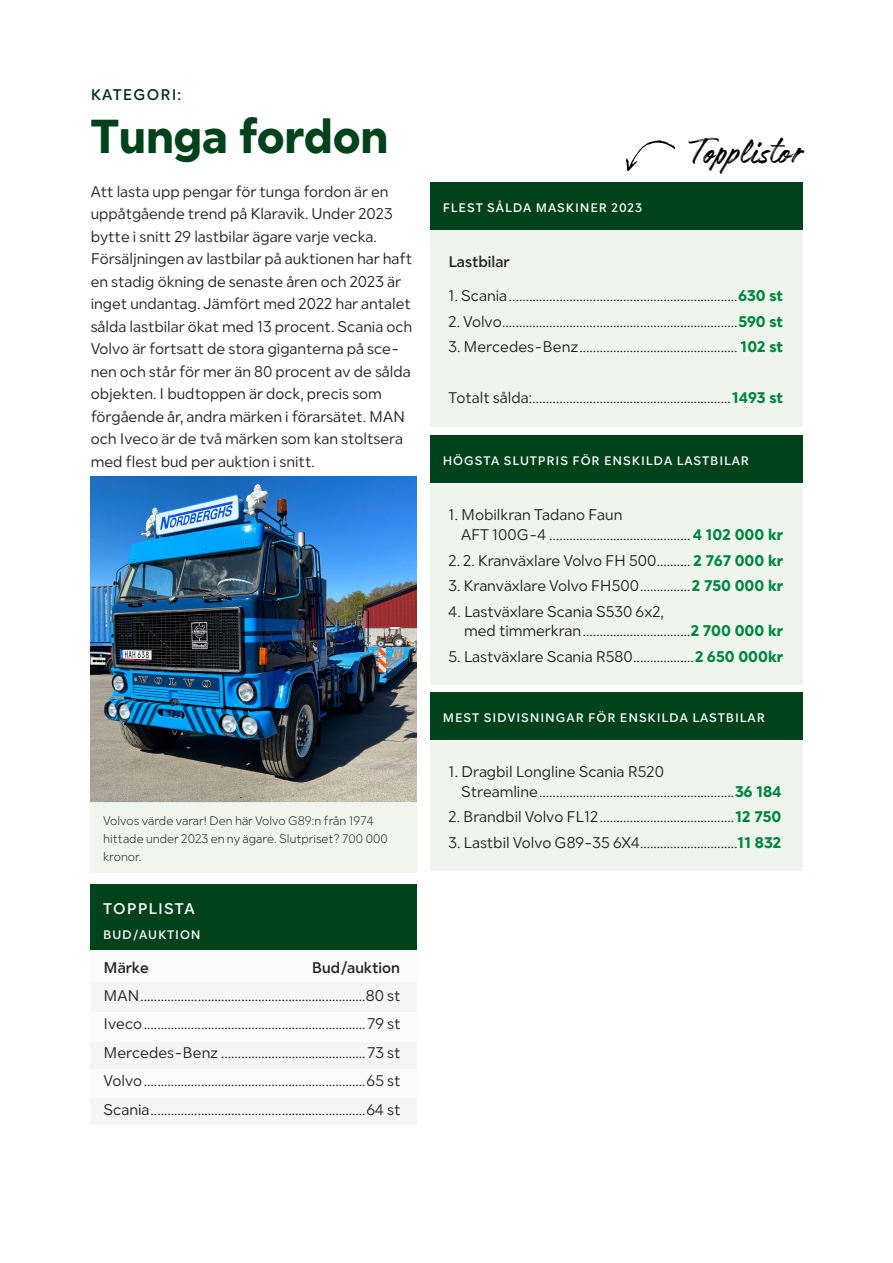
<style>
.page{position:relative;width:893px;height:1263px;background:#fff}
.page>*{position:absolute;margin:0;border:0;box-sizing:border-box;transform-origin:0 0}
.t1{font:800 46.2px "Klaravik Sans";color:#00421b}
.t2{font:41.25px "Authenia Textured";color:#000}
.t3{font:15px/22.5px "Klaravik Sans";color:#231f20}
.t4{font:600 15px "Klaravik Sans";color:#231f20}
.t5{font:600 15px "Klaravik Sans";letter-spacing:.075em;color:#003013}
.t6{font:600 15px "Klaravik Sans";letter-spacing:.075em;color:#fff}
.t7{font:600 12px "Klaravik Sans";letter-spacing:.075em;color:#fff}
.t8{font:300 12px/18px "Klaravik Sans";color:#231f20}
.s1{font-weight:800;color:#008540}
</style>
<div class="page">
<div style="left:430px;top:230px;width:372px;height:196px;background:#eff5ed"></div>
<div style="left:430px;top:483px;width:372px;height:201px;background:#eff5ed"></div>
<div style="left:430px;top:740px;width:372px;height:131px;background:#eff5ed"></div>
<div style="left:430px;top:182px;width:372px;height:48px;background:#00421b"></div>
<div style="left:430px;top:435px;width:372px;height:48px;background:#00421b"></div>
<div style="left:430px;top:692px;width:372px;height:48px;background:#00421b"></div>
<img style="left:91px;top:476px;width:326px;height:326px">
<div style="left:91px;top:982px;width:326px;height:30px;background:#f5f5f5"></div>
<div style="left:91px;top:1012px;width:326px;height:30px;background:#fbfbfb"></div>
<div style="left:91px;top:950px;width:326px;height:32px;background:#fbfbfb"></div>
<div style="left:91px;top:1068px;width:326px;height:30px;background:#fbfbfb"></div>
<div style="left:91px;top:1042px;width:326px;height:26px;background:#f5f5f5"></div>
<div style="left:91px;top:1098px;width:326px;height:27px;background:#f5f5f5"></div>
<div style="left:91px;top:884px;width:326px;height:66px;background:#00421b"></div>
<div style="left:91px;top:802px;width:326px;height:71px;background:#eff5ed"></div>
<svg style="left:626px;top:140px;width:49px;height:31px"></svg>
<p class="t5" style="left:91px;top:85px;width:92px">KATEGORI:</p>
<p class="t1" style="left:91px;top:108px;width:299px">Tunga fordon</p>
<p class="t3" style="left:91px;top:180px;width:323px">Att lasta upp pengar för tunga fordon är en uppåtgående trend på Klaravik. Under 2023 bytte i snitt 29 lastbilar ägare varje vecka.<br>Försäljningen av lastbilar på auktionen har haft en stadig ökning de senaste åren och 2023 är inget undantag. Jämfört med 2022 har antalet sålda lastbilar ökat med 13 procent. Scania och Volvo är fortsatt de stora giganterna på sce&shy;nen och står för mer än 80 procent av de sålda objekten. I budtoppen är dock, precis som förgående år, andra märken i förarsätet. MAN och Iveco är de två märken som kan stoltsera med flest bud per auktion i snitt.</p>
<p class="t8" style="left:103px;top:812px;width:286px">Volvos värde varar! Den här Volvo G89:n från 1974 hittade under 2023 en ny ägare. Slutpriset? 700 000 kronor.</p>
<p class="t6" style="left:103px;top:899px;width:93px">TOPPLISTA</p>
<p class="t7" style="left:103px;top:927px;width:99px">BUD/AUKTION</p>
<p class="t4" style="left:104px;top:958px;width:47px">Märke</p>
<p class="t4" style="left:312px;top:958px;width:90px">Bud/auktion</p>
<p class="t3" style="left:104px;top:984px;width:299px">MAN...................................................................80 st</p>
<p class="t3" style="left:104px;top:1012px;width:299px">Iveco..................................................................79 st</p>
<p class="t3" style="left:104px;top:1041px;width:299px">Mercedes-Benz ...........................................73 st</p>
<p class="t3" style="left:104px;top:1069px;width:299px">Volvo..................................................................65 st</p>
<p class="t3" style="left:104px;top:1098px;width:299px">Scania................................................................64 st</p>
<p class="t7" style="left:443px;top:200px;width:201px">FLEST SÅLDA MASKINER 2023</p>
<p class="t2" style="left:690px;top:131px;width:114px">Topplistor</p>
<p class="t4" style="left:448px;top:253px;width:63px">Lastbilar</p>
<p class="t3" style="left:448px;top:285px;width:336px">1. Scania....................................................................<span class="s1">630 st</span></p>
<p class="t3" style="left:448px;top:310px;width:336px">2. Volvo......................................................................<span class="s1">590 st</span></p>
<p class="t3" style="left:448px;top:336px;width:336px">3. Mercedes-Benz............................................... <span class="s1">102 st</span></p>
<p class="t3" style="left:448px;top:387px;width:336px">Totalt sålda:...........................................................<span class="s1">1493 st</span></p>
<p class="t7" style="left:443px;top:453px;width:308px">HÖGSTA SLUTPRIS FÖR ENSKILDA LASTBILAR</p>
<p class="t3" style="left:461px;top:505px;width:323px;line-height:19.5px;text-indent:-13px">1. Mobilkran Tadano Faun<br>AFT 100G-4 .......................................... <span class="s1">4 102 000 kr</span></p>
<p class="t3" style="left:448px;top:549px;width:336px">2. 2. Kranväxlare Volvo FH 500.......... <span class="s1">2 767 000 kr</span></p>
<p class="t3" style="left:448px;top:574px;width:336px">3. Kranväxlare Volvo FH500...............<span class="s1">2 750 000 kr</span></p>
<p class="t3" style="left:464px;top:601px;width:320px;line-height:19.5px;text-indent:-16px">4. Lastväxlare Scania S530 6x2,<br>med timmerkran................................<span class="s1">2 700 000 kr</span></p>
<p class="t3" style="left:448px;top:645px;width:336px">5. Lastväxlare Scania R580..................<span class="s1">2 650 000kr</span></p>
<p class="t7" style="left:443px;top:710px;width:323px">MEST SIDVISNINGAR FÖR ENSKILDA LASTBILAR</p>
<p class="t3" style="left:461px;top:762px;width:322px;line-height:19.5px;text-indent:-13px">1. Dragbil Longline Scania R520<br>Streamline..........................................................<span class="s1">36 184</span></p>
<p class="t3" style="left:448px;top:806px;width:335px">2. Brandbil Volvo FL12........................................<span class="s1">12 750</span></p>
<p class="t3" style="left:448px;top:831px;width:335px">3. Lastbil Volvo G89-35 6X4.............................<span class="s1">11 832</span></p>
</div>
